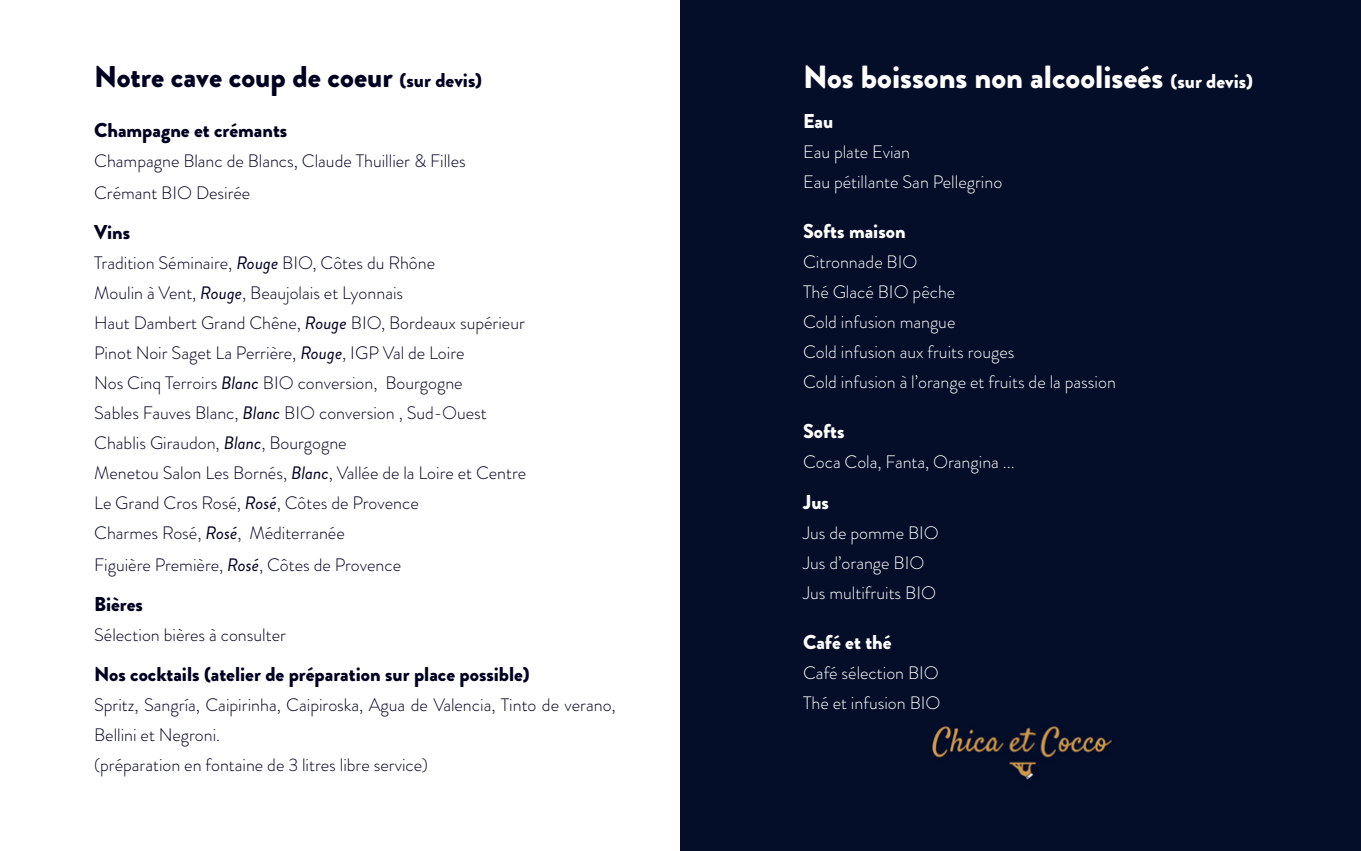
<style>
.page{position:relative;width:1361px;height:851px;background:#fff}
.page>*{position:absolute;margin:0;border:0;box-sizing:border-box;transform-origin:0 0}
.t1{font:900 32px "Brandon Grotesque";color:#fff}
.t2{font:900 30px "Brandon Grotesque";color:#000021}
.t3{font:900 20px "Brandon Grotesque";color:#000021}
.t4{font:900 20px "Brandon Grotesque";color:#fff}
.t5{font:300 18px/30px "Brandon Grotesque";color:#000021}
.t6{font:300 18px/30px "Brandon Grotesque";color:#fff}
.s1{font-size:20px}
.s2{font-weight:400;font-style:italic}
</style>
<div class="page">
<div style="left:680px;top:0;width:681px;height:850px;background:#040e29"></div>
<img style="left:931px;top:726px;width:181px;height:54px">
<h2 class="t2" style="left:94px;top:55px;width:389px">Notre cave coup de coeur <span class="s1">(sur devis)</span></h2>
<p class="t3" style="left:94px;top:116px;width:195px">Champagne et crémants</p>
<p class="t5" style="left:94px;top:145px;width:373px;line-height:32px">Champagne Blanc de Blancs, Claude Thuillier &amp; Filles<br>Crémant BIO Desirée</p>
<p class="t3" style="left:94px;top:218px;width:38px">Vins</p>
<p class="t5" style="left:94px;top:248px;width:433px">Tradition Séminaire, <span class="s2">Rouge</span> BIO, Côtes du Rhône<br>Moulin à Vent, <span class="s2">Rouge</span>, Beaujolais et Lyonnais<br>Haut Dambert Grand Chêne, <span class="s2">Rouge</span> BIO, Bordeaux supérieur Pinot Noir Saget La Perrière, <span class="s2">Rouge</span>, IGP Val de Loire<br>Nos Cinq Terroirs <span class="s2">Blanc</span> BIO conversion, Bourgogne<br>Sables Fauves Blanc, <span class="s2">Blanc</span> BIO conversion , Sud-Ouest Chablis Giraudon, <span class="s2">Blanc</span>, Bourgogne<br>Menetou Salon Les Bornés, <span class="s2">Blanc</span>, Vallée de la Loire et Centre Le Grand Cros Rosé, <span class="s2">Rosé</span>, Côtes de Provence<br>Charmes Rosé, <span class="s2">Rosé</span>, Méditerranée</p>
<p class="t5" style="left:94px;top:550px;width:308px">Figuière Première, <span class="s2">Rosé</span>, Côtes de Provence</p>
<p class="t3" style="left:94px;top:590px;width:50px">Bières</p>
<p class="t5" style="left:94px;top:620px;width:193px">Sélection bières à consulter</p>
<p class="t3" style="left:94px;top:660px;width:437px">Nos cocktails (atelier de préparation sur place possible)</p>
<p class="t5" style="left:94px;top:690px;width:523px">Spritz, Sangría, Caipirinha, Caipiroska, Agua de Valencia, Tinto de verano,<br>Bellini et Negroni.<br>(préparation en fontaine de 3 litres libre service)</p>
<h1 class="t1" style="left:803px;top:54px;width:451px">Nos boissons non alcooliseés <span class="s1">(sur devis)</span></h1>
<p class="t4" style="left:803px;top:107px;width:32px">Eau</p>
<p class="t6" style="left:803px;top:137px;width:201px">Eau plate Evian<br>Eau pétillante San Pellegrino</p>
<p class="t4" style="left:803px;top:217px;width:104px">Softs maison</p>
<p class="t6" style="left:803px;top:247px;width:314px">Citronnade BIO<br>Thé Glacé BIO pêche<br>Cold infusion mangue<br>Cold infusion aux fruits rouges<br>Cold infusion à l’orange et fruits de la passion</p>
<p class="t4" style="left:803px;top:417px;width:43px">Softs</p>
<p class="t6" style="left:803px;top:447px;width:213px">Coca Cola, Fanta, Orangina ...</p>
<p class="t4" style="left:803px;top:487px;width:27px">Jus</p>
<p class="t6" style="left:803px;top:517px;width:137px">Jus de pomme BIO<br>Jus d’orange BIO<br>Jus multifruits BIO</p>
<p class="t4" style="left:803px;top:627px;width:90px">Café et thé</p>
<p class="t6" style="left:803px;top:657px;width:139px">Café sélection BIO<br>Thé et infusion BIO</p>
</div>
